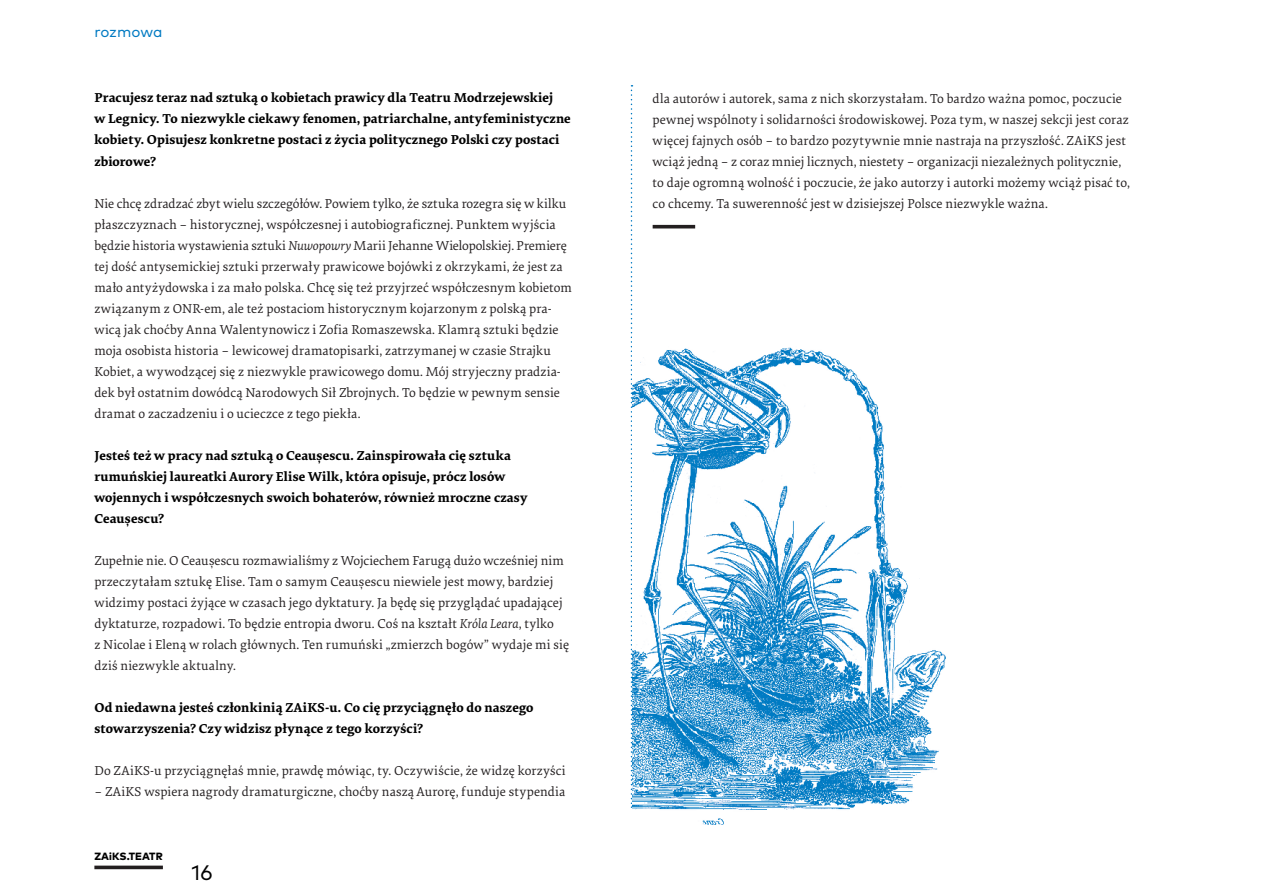
<style>
.page{position:relative;width:1263px;height:893px;background:#fff}
.page>*{position:absolute;margin:0;border:0;box-sizing:border-box;transform-origin:0 0}
.t1{font:21px "Mark Pro";color:#000}
.t2{font:15px "Mark Pro";color:#007ac2}
.t3{font:13.5px/21px "Elena Basic";letter-spacing:.01em;color:#231f20}
.t4{font:700 13.5px/21px "Elena Basic";letter-spacing:.01em;color:#000}
.t5{font:800 10.5px "Mark OT";letter-spacing:.01em;color:#000}
.s1{font-style:italic}
</style>
<div class="page">
<svg style="left:631px;top:85px;width:1px;height:723px"></svg>
<hr style="left:94px;top:866px;width:69px;height:3px;background:#231f20">
<hr style="left:653px;top:225px;width:42px;height:3px;background:#231f20">
<img style="left:632px;top:347px;width:314px;height:478px">
<p class="t2" style="left:94px;top:21px;width:70px">rozmowa</p>
<p class="t4" style="left:94px;top:87px;width:478px">Pracujesz teraz nad sztuką o kobietach prawicy dla Teatru Modrzejewskiej<br>w Legnicy. To niezwykle ciekawy fenomen, patriarchalne, antyfeministyczne kobiety. Opisujesz konkretne postaci z życia politycznego Polski czy postaci zbiorowe?</p>
<p class="t3" style="left:94px;top:192px;width:479px">Nie chcę zdradzać zbyt wielu szczegółów. Powiem tylko, że sztuka rozegra się w kilku płaszczyznach – historycznej, współczesnej i autobiograficznej. Punktem wyjścia będzie historia wystawienia sztuki <span class="s1">Nuwopowry</span> Marii Jehanne Wielopolskiej. Premierę tej dość antysemickiej sztuki przerwały prawicowe bojówki z okrzykami, że jest za mało antyżydowska i za mało polska. Chcę się też przyjrzeć współczesnym kobietom związanym z ONR-em, ale też postaciom historycznym kojarzonym z polską pra&shy;wicą jak choćby Anna Walentynowicz i Zofia Romaszewska. Klamrą sztuki będzie moja osobista historia – lewicowej dramatopisarki, zatrzymanej w czasie Strajku Kobiet, a wywodzącej się z niezwykle prawicowego domu. Mój stryjeczny pradzia&shy;dek był ostatnim dowódcą Narodowych Sił Zbrojnych. To będzie w pewnym sensie dramat o zaczadzeniu i o ucieczce z tego piekła.</p>
<p class="t4" style="left:94px;top:444px;width:435px">Jesteś też w pracy nad sztuką o Ceaușescu. Zainspirowała cię sztuka rumuńskiej laureatki Aurory Elise Wilk, która opisuje, prócz losów wojennych i współczesnych swoich bohaterów, również mroczne czasy Ceaușescu?</p>
<p class="t3" style="left:94px;top:549px;width:476px">Zupełnie nie. O Ceaușescu rozmawialiśmy z Wojciechem Farugą dużo wcześniej nim przeczytałam sztukę Elise. Tam o samym Ceaușescu niewiele jest mowy, bardziej widzimy postaci żyjące w czasach jego dyktatury. Ja będę się przyglądać upadającej dyktaturze, rozpadowi. To będzie entropia dworu. Coś na kształt <span class="s1">Króla Leara</span>, tylko<br>z Nicolae i Eleną w rolach głównych. Ten rumuński „zmierzch bogów” wydaje mi się dziś niezwykle aktualny.</p>
<p class="t4" style="left:94px;top:696px;width:441px">Od niedawna jesteś członkinią ZAiKS-u. Co cię przyciągnęło do naszego stowarzyszenia? Czy widzisz płynące z tego korzyści?</p>
<p class="t3" style="left:94px;top:759px;width:473px">Do ZAiKS-u przyciągnęłaś mnie, prawdę mówiąc, ty. Oczywiście, że widzę korzyści</p>
<p class="t3" style="left:94px;top:780px;width:472px">– ZAiKS wspiera nagrody dramaturgiczne, choćby naszą Aurorę, funduje stypendia</p>
<p class="t5" style="left:94px;top:849px;width:70px">ZAiKS.TEATR</p>
<h1 class="t1" style="left:192px;top:857px;width:22px">16</h1>
<p class="t3" style="left:653px;top:87px;width:479px">dla autorów i autorek, sama z nich skorzystałam. To bardzo ważna pomoc, poczucie pewnej wspólnoty i solidarności środowiskowej. Poza tym, w naszej sekcji jest coraz więcej fajnych osób – to bardzo pozytywnie mnie nastraja na przyszłość. ZAiKS jest wciąż jedną – z coraz mniej licznych, niestety – organizacji niezależnych politycznie, to daje ogromną wolność i poczucie, że jako autorzy i autorki możemy wciąż pisać to, co chcemy. Ta suwerenność jest w dzisiejszej Polsce niezwykle ważna.</p>
</div>
